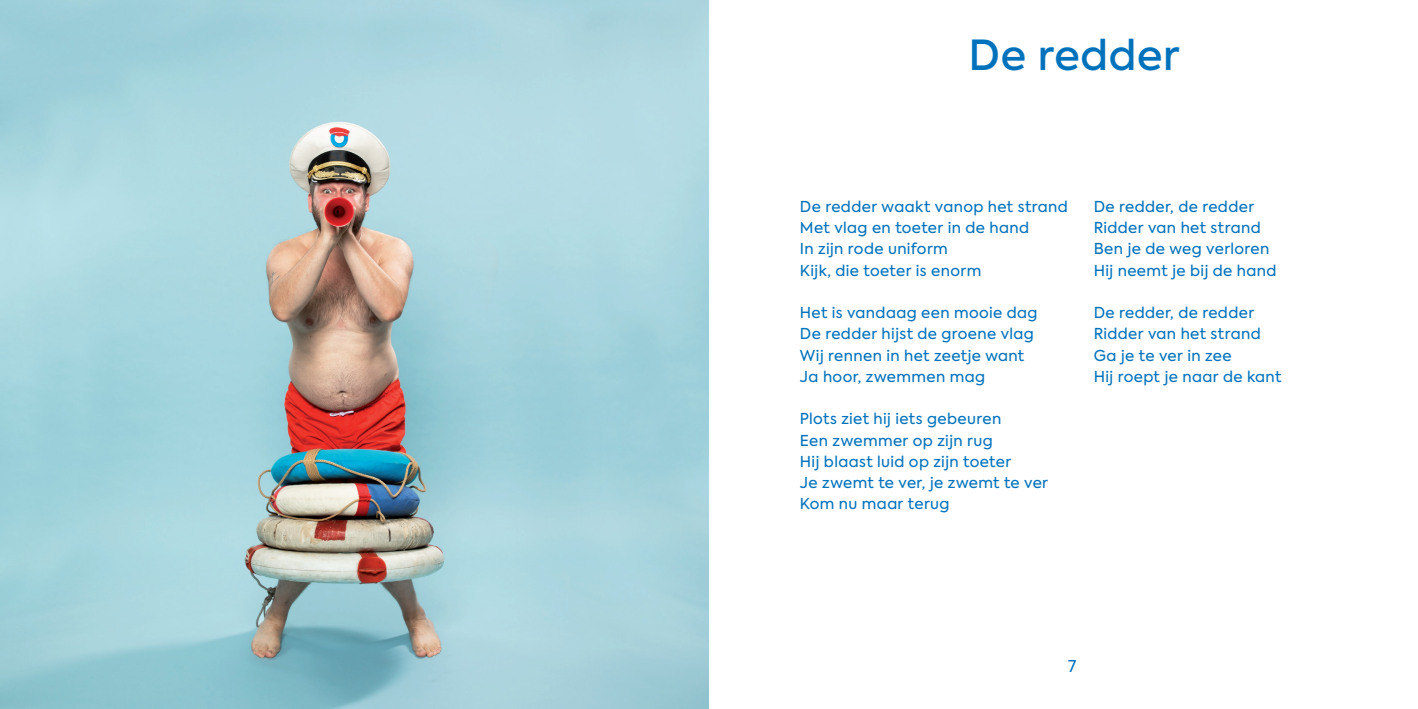
<style>
.page{position:relative;width:1418px;height:709px;background:#fff}
.page>*{position:absolute;margin:0;border:0;box-sizing:border-box;transform-origin:0 0}
.titel1{font:500 41.25px "Axiforma";letter-spacing:.015em;color:#0072bc}
.t1{font:16.25px "Axiforma";color:#0072bc}
.t2{font:15px "Axiforma";letter-spacing:.025em;color:#0072bc}
</style>
<div class="page">
<img style="left:0;top:0;width:709px;height:709px">
<p class="titel1" style="left:968px;top:28px;width:213px">De redder</p>
<p class="t2" style="left:800px;top:197px;width:269px">De redder waakt vanop het strand</p>
<p class="t2" style="left:800px;top:218px;width:231px">Met vlag en toeter in de hand</p>
<p class="t2" style="left:800px;top:239px;width:149px">In zijn rode uniform</p>
<p class="t2" style="left:800px;top:260px;width:183px">Kijk, die toeter is enorm</p>
<p class="t2" style="left:800px;top:303px;width:239px">Het is vandaag een mooie dag</p>
<p class="t2" style="left:800px;top:324px;width:235px">De redder hijst de groene vlag</p>
<p class="t2" style="left:800px;top:345px;width:226px">Wij rennen in het zeetje want</p>
<p class="t2" style="left:800px;top:367px;width:187px">Ja hoor, zwemmen mag</p>
<p class="t2" style="left:800px;top:409px;width:203px">Plots ziet hij iets gebeuren</p>
<p class="t2" style="left:800px;top:430px;width:194px">Een zwemmer op zijn rug</p>
<p class="t2" style="left:800px;top:452px;width:213px">Hij blaast luid op zijn toeter</p>
<p class="t2" style="left:800px;top:473px;width:250px">Je zwemt te ver, je zwemt te ver</p>
<p class="t2" style="left:800px;top:494px;width:151px">Kom nu maar terug</p>
<p class="t2" style="left:1093px;top:197px;width:162px">De redder, de redder</p>
<p class="t2" style="left:1093px;top:218px;width:168px">Ridder van het strand</p>
<p class="t2" style="left:1093px;top:239px;width:177px">Ben je de weg verloren</p>
<p class="t2" style="left:1093px;top:260px;width:184px">Hij neemt je bij de hand</p>
<p class="t2" style="left:1093px;top:303px;width:162px">De redder, de redder</p>
<p class="t2" style="left:1093px;top:324px;width:168px">Ridder van het strand</p>
<p class="t2" style="left:1093px;top:345px;width:139px">Ga je te ver in zee</p>
<p class="t2" style="left:1093px;top:367px;width:189px">Hij roept je naar de kant</p>
<p class="t1" style="left:1068px;top:655px;width:10px">7</p>
</div>
